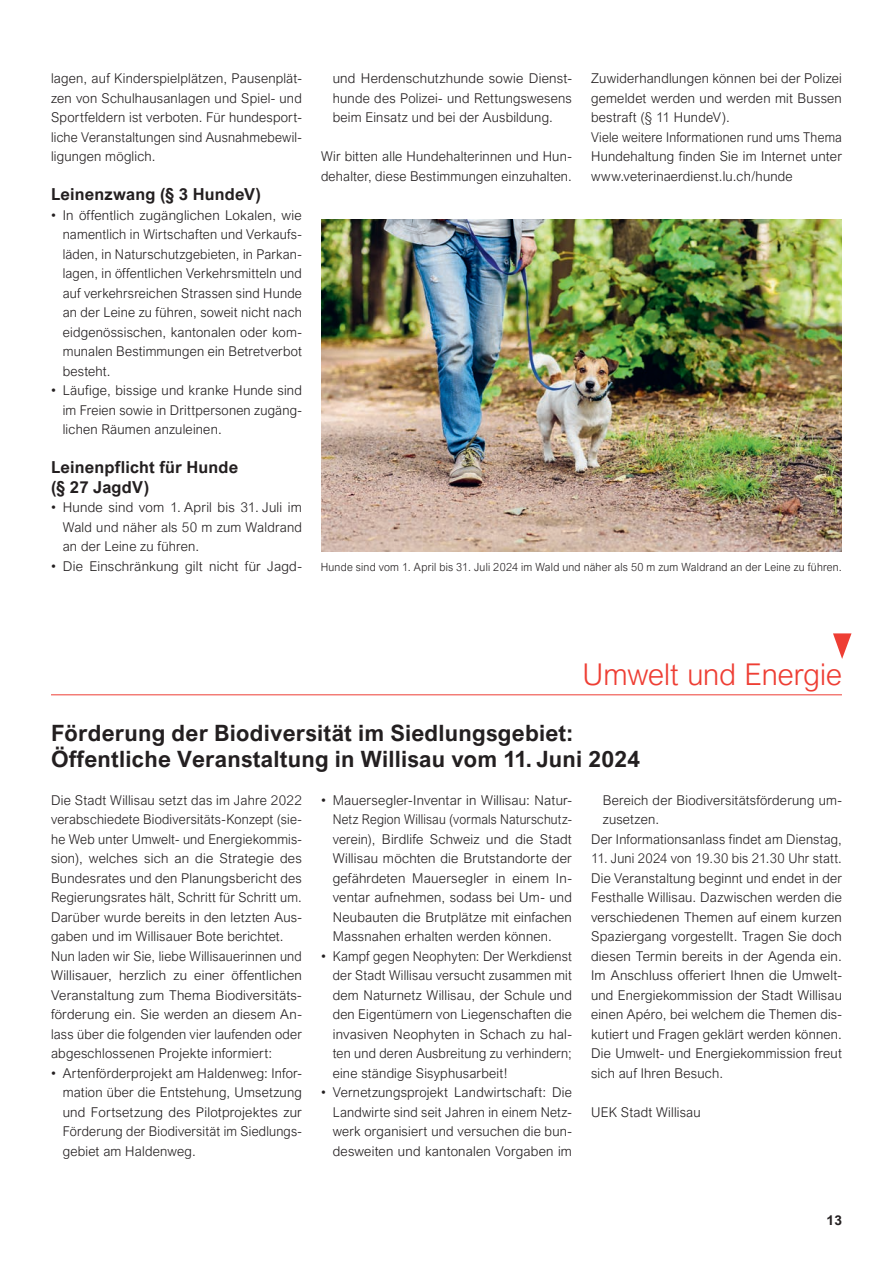
<style>
.page{position:relative;width:893px;height:1263px;background:#fff}
.page>*{position:absolute;margin:0;border:0;box-sizing:border-box;transform-origin:0 0}
.t1{font:300 30px "Arial Nova";color:#ee3e34}
.t2{font:700 22.5px/25.5px "Arial Nova";letter-spacing:.01em;color:#231f20}
.t3{font:700 16.5px/19.5px "Arial Nova";letter-spacing:.01em;color:#231f20}
.t4{font:300 13.5px/19.5px "Arial Nova";letter-spacing:.015em;color:#231f20;text-align:justify}
.t5{font:700 13.5px "Arial Nova";color:#231f20}
.t6{font:300 11.25px "Arial Nova";letter-spacing:.02em;color:#231f20}
</style>
<div class="page">
<img style="left:321px;top:220px;width:521px;height:331px">
<hr style="left:51px;top:694px;width:791px;height:1px;background:#ee3e34">
<svg style="left:833px;top:633px;width:18px;height:26px"></svg>
<p class="t4" style="left:51px;top:69px;width:252px">lagen, auf Kinderspielplätzen, Pausenplät&shy;zen von Schulhausanlagen und Spiel- und Sportfeldern ist verboten. Für hundesport&shy;liche Veranstaltungen sind Ausnahmebewil&shy;ligungen möglich.</p>
<p class="t3" style="left:51px;top:185px;width:212px">Leinenzwang (§ 3 HundeV)</p>
<p class="t4" style="left:63px;top:205px;width:241px;text-indent:-12px">• In öffentlich zugänglichen Lokalen, wie namentlich in Wirtschaften und Verkaufs&shy;läden, in Naturschutzgebieten, in Parkan&shy;lagen, in öffentlichen Verkehrsmitteln und auf verkehrsreichen Strassen sind Hunde an der Leine zu führen, soweit nicht nach eidgenössischen, kantonalen oder kom&shy;munalen Bestimmungen ein Betretverbot besteht.</p>
<p class="t4" style="left:63px;top:381px;width:241px;text-indent:-12px">• Läufige, bissige und kranke Hunde sind im Freien sowie in Drittpersonen zugäng&shy;lichen Räumen anzuleinen.</p>
<p class="t3" style="left:51px;top:458px;width:189px">Leinenpflicht für Hunde (§ 27 JagdV)</p>
<p class="t4" style="left:63px;top:498px;width:241px;text-indent:-12px">• Hunde sind vom 1. April bis 31. Juli im Wald und näher als 50 m zum Waldrand an der Leine zu führen.</p>
<p class="t4" style="left:51px;top:556px;width:252px">• Die Einschränkung gilt nicht für Jagd-</p>
<p class="t6" style="left:321px;top:560px;width:523px">Hunde sind vom 1. April bis 31. Juli 2024 im Wald und näher als 50 m zum Waldrand an der Leine zu führen.</p>
<p class="t4" style="left:333px;top:69px;width:241px">und Herdenschutzhunde sowie Dienst&shy;hunde des Polizei- und Rettungswesens beim Einsatz und bei der Ausbildung.</p>
<p class="t4" style="left:321px;top:147px;width:252px">Wir bitten alle Hundehalterinnen und Hun&shy;dehalter, diese Bestimmungen einzuhalten.</p>
<p class="t4" style="left:591px;top:69px;width:252px;text-align:left">Zuwiderhandlungen können bei der Polizei gemeldet werden und werden mit Bussen bestraft (§ 11 HundeV).<br>Viele weitere Informationen rund ums Thema Hundehaltung finden Sie im Internet unter www.veterinaerdienst.lu.ch/hunde</p>
<h1 class="t1" style="left:582px;top:657px;width:261px">Umwelt und Energie</h1>
<h2 class="t2" style="left:51px;top:720px;width:591px">Förderung der Biodiversität im Siedlungsgebiet:<br>Öffentliche Veranstaltung in Willisau vom 11. Juni 2024</h2>
<p class="t4" style="left:51px;top:790px;width:252px;text-align:left">Die Stadt Willisau setzt das im Jahre 2022 verabschiedete Biodiversitäts-Konzept (sie&shy;he Web unter Umwelt- und Energiekommis&shy;sion), welches sich an die Strategie des Bundesrates und den Planungsbericht des Regierungsrates hält, Schritt für Schritt um.<br>Darüber wurde bereits in den letzten Aus&shy;gaben und im Willisauer Bote berichtet.<br>Nun laden wir Sie, liebe Willisauerinnen und Willisauer, herzlich zu einer öffentlichen Veranstaltung zum Thema Biodiversitäts&shy;förderung ein. Sie werden an diesem An&shy;lass über die folgenden vier laufenden oder abgeschlossenen Projekte informiert:</p>
<p class="t4" style="left:63px;top:1063px;width:241px;text-indent:-12px">• Artenförderprojekt am Haldenweg: Infor&shy;mation über die Entstehung, Umsetzung und Fortsetzung des Pilotprojektes zur Förderung der Biodiversität im Siedlungs&shy;gebiet am Haldenweg.</p>
<p class="t4" style="left:333px;top:790px;width:241px;text-indent:-12px">• Mauersegler-Inventar in Willisau: Natur-Netz Region Willisau (vormals Naturschutz&shy;verein), Birdlife Schweiz und die Stadt Willisau möchten die Brutstandorte der gefährdeten Mauersegler in einem In&shy;ventar aufnehmen, sodass bei Um- und Neubauten die Brutplätze mit einfachen Massnahen erhalten werden können.</p>
<p class="t4" style="left:333px;top:946px;width:241px;text-indent:-12px">• Kampf gegen Neophyten: Der Werkdienst der Stadt Willisau versucht zusammen mit dem Naturnetz Willisau, der Schule und den Eigentümern von Liegenschaften die invasiven Neophyten in Schach zu hal&shy;ten und deren Ausbreitung zu verhindern; eine ständige Sisyphusarbeit!</p>
<p class="t4" style="left:333px;top:1083px;width:241px;text-indent:-12px">• Vernetzungsprojekt Landwirtschaft: Die Landwirte sind seit Jahren in einem Netz&shy;werk organisiert und versuchen die bun&shy;desweiten und kantonalen Vorgaben im</p>
<p class="t4" style="left:603px;top:790px;width:241px">Bereich der Biodiversitätsförderung um-</p>
<p class="t4" style="left:603px;top:810px;width:58px">zusetzen.</p>
<p class="t4" style="left:591px;top:829px;width:252px">Der Informationsanlass findet am Dienstag,</p>
<p class="t4" style="left:591px;top:849px;width:252px">11. Juni 2024 von 19.30 bis 21.30 Uhr statt.<br>Die Veranstaltung beginnt und endet in der Festhalle Willisau. Dazwischen werden die verschiedenen Themen auf einem kurzen Spaziergang vorgestellt. Tragen Sie doch diesen Termin bereits in der Agenda ein.<br>Im Anschluss offeriert Ihnen die Umwelt&shy;und Energiekommission der Stadt Willisau einen Apéro, bei welchem die Themen dis&shy;kutiert und Fragen geklärt werden können.<br>Die Umwelt- und Energiekommission freut sich auf Ihren Besuch.</p>
<p class="t4" style="left:591px;top:1102px;width:111px">UEK Stadt Willisau</p>
<p class="t5" style="left:827px;top:1212px;width:17px">13</p>
</div>
